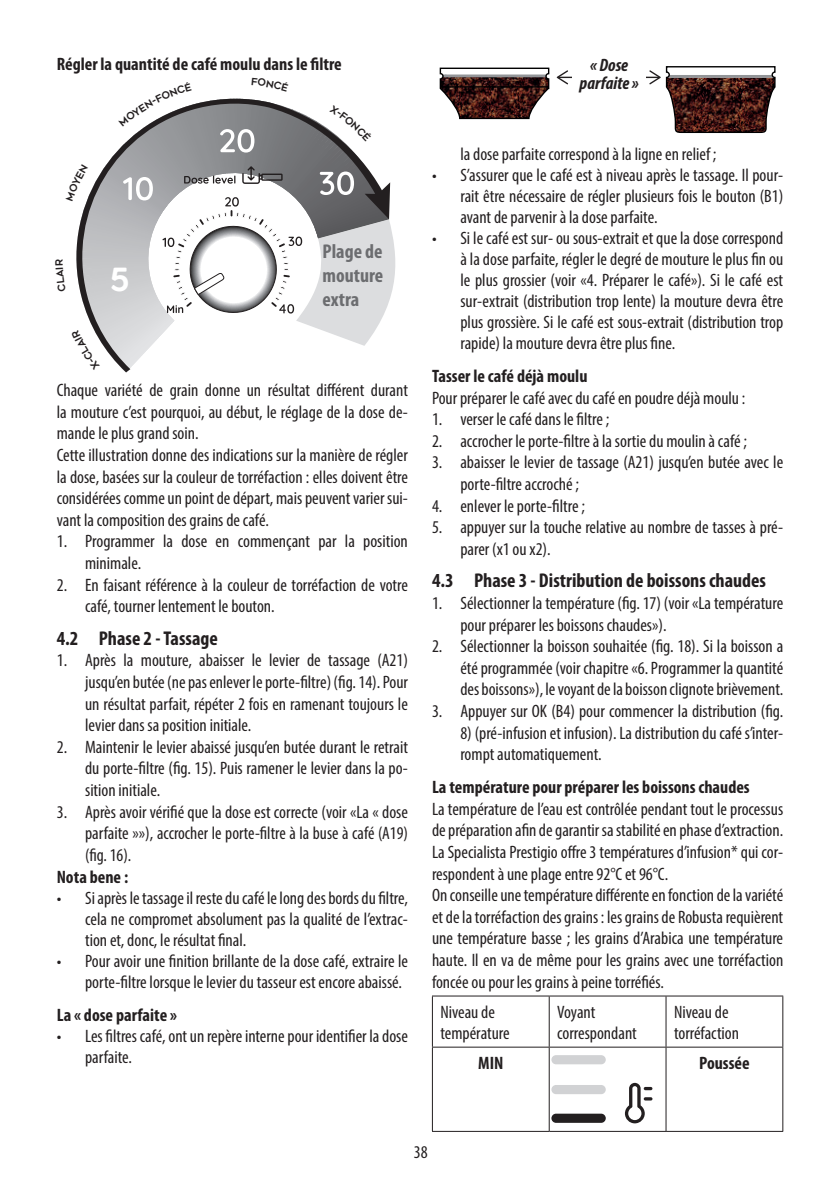
<style>
.page{position:relative;width:840px;height:1191px;background:#fff}
.page>*{position:absolute;margin:0;border:0;box-sizing:border-box;transform-origin:0 0}
.t1{font:31.8px "Geometos Rounded";color:#fff}
.t2{font:700 condensed 20px "Myriad Pro";color:#231f20}
.t3{font:700 condensed 20px/24px "Myriad Pro";color:#6c6d70;text-align:justify}
.t4{font:condensed 18px/21.6px "Myriad Pro";color:#231f20}
.t5{font:700 condensed 18px "Myriad Pro";color:#231f20}
.t6{font:italic 700 condensed 18px/18px "Myriad Pro";color:#231f20;text-align:center}
</style>
<div class="page">
<hr style="left:558px;top:77px;width:100px;height:1px;background:#231f20">
<svg style="left:556px;top:70px;width:12px;height:14px"></svg>
<svg style="left:439px;top:67px;width:110px;height:53px"></svg>
<svg style="left:649px;top:66px;width:126px;height:67px"></svg>
<div style="left:572px;top:57px;width:73px;height:44px;background:#fff"></div>
<hr style="left:432px;top:995px;width:117px;height:1px;background:#231f20">
<hr style="left:432px;top:996px;width:1px;height:50px;background:#231f20">
<hr style="left:549px;top:995px;width:116px;height:1px;background:#231f20">
<hr style="left:548px;top:996px;width:1px;height:50px;background:#231f20">
<hr style="left:665px;top:995px;width:117px;height:1px;background:#231f20">
<hr style="left:665px;top:996px;width:1px;height:50px;background:#231f20">
<hr style="left:782px;top:996px;width:1px;height:50px;background:#231f20">
<hr style="left:432px;top:1046px;width:117px;height:1px;background:#231f20">
<hr style="left:432px;top:1047px;width:1px;height:84px;background:#231f20">
<hr style="left:549px;top:1046px;width:116px;height:1px;background:#231f20">
<hr style="left:548px;top:1047px;width:1px;height:84px;background:#231f20">
<hr style="left:665px;top:1046px;width:117px;height:1px;background:#231f20">
<hr style="left:665px;top:1047px;width:1px;height:84px;background:#231f20">
<hr style="left:782px;top:1047px;width:1px;height:84px;background:#231f20">
<hr style="left:432px;top:1131px;width:117px;height:1px;background:#231f20">
<hr style="left:549px;top:1131px;width:116px;height:1px;background:#231f20">
<hr style="left:665px;top:1131px;width:117px;height:1px;background:#231f20">
<svg style="left:624px;top:1082px;width:28px;height:41px"></svg>
<div style="left:551px;top:1085px;width:54px;height:9px;background:#d1d2d4;border-radius:5px"></div>
<div style="left:551px;top:1113px;width:54px;height:9px;background:#231f20;border-radius:5px"></div>
<div style="left:551px;top:1055px;width:54px;height:9px;background:#d1d2d4;border-radius:5px"></div>
<svg style="left:76px;top:98px;width:320px;height:274px"></svg>
<p class="t5" style="left:57px;top:53px;width:286px">Régler la quantité de café moulu dans le filtre</p>
<h1 class="t1" style="left:110px;top:262px;width:21px">5</h1>
<p class="t3" style="left:322px;top:239px;width:62px">Plage de mouture extra</p>
<p class="t4" style="left:57px;top:379px;width:352px">Chaque variété de grain donne un résultat différent durant la mouture c’est pourquoi, au début, le réglage de la dose de&shy;mande le plus grand soin.<br>Cette illustration donne des indications sur la manière de régler la dose, basées sur la couleur de torréfaction : elles doivent être considérées comme un point de départ, mais peuvent varier sui&shy;vant la composition des grains de café.</p>
<p class="t4" style="left:85px;top:530px;width:324px;text-indent:-28px">1. Programmer la dose en commençant par la position minimale.</p>
<p class="t4" style="left:85px;top:574px;width:324px;text-indent:-28px">2. En faisant référence à la couleur de torréfaction de votre café, tourner lentement le bouton.</p>
<p class="t2" style="left:57px;top:625px;width:162px">4.2 Phase 2 - Tassage</p>
<p class="t4" style="left:85px;top:649px;width:324px;text-align:justify;text-indent:-28px">1. Après la mouture, abaisser le levier de tassage (A21) jusqu’en butée (ne pas enlever le porte-filtre) (fig. 14). Pour un résultat parfait, répéter 2 fois en ramenant toujours le levier dans sa position initiale.</p>
<p class="t4" style="left:85px;top:736px;width:324px;text-align:justify;text-indent:-28px">2. Maintenir le levier abaissé jusqu’en butée durant le retrait du porte-filtre (fig. 15). Puis ramener le levier dans la po&shy;sition initiale.</p>
<p class="t4" style="left:85px;top:800px;width:324px;text-align:justify;text-indent:-28px">3. Après avoir vérifié que la dose est correcte (voir «La « dose parfaite »»), accrocher le porte-filtre à la buse à café (A19) (fig. 16).</p>
<p class="t5" style="left:57px;top:865px;width:73px">Nota bene :</p>
<p class="t4" style="left:85px;top:887px;width:324px;line-height:21px;text-align:justify;text-indent:-28px">• Si après le tassage il reste du café le long des bords du filtre, cela ne compromet absolument pas la qualité de l’extrac&shy;tion et, donc, le résultat final.</p>
<p class="t4" style="left:85px;top:950px;width:324px;line-height:21px;text-indent:-28px">• Pour avoir une finition brillante de la dose café, extraire le porte-filtre lorsque le levier du tasseur est encore abaissé.</p>
<p class="t5" style="left:57px;top:1003px;width:122px">La « dose parfaite »</p>
<p class="t4" style="left:85px;top:1024px;width:324px;line-height:21px;text-indent:-28px">• Les filtres café, ont un repère interne pour identifier la dose parfaite.</p>
<p class="t6" style="left:579px;top:55px;width:61px">« Dose parfaite »</p>
<p class="t4" style="left:460px;top:143px;width:257px">la dose parfaite correspond à la ligne en relief ;</p>
<p class="t4" style="left:460px;top:164px;width:324px;line-height:21px;text-align:justify;text-indent:-28px">• S’assurer que le café est à niveau après le tassage. Il pour&shy;rait être nécessaire de régler plusieurs fois le bouton (B1) avant de parvenir à la dose parfaite.</p>
<p class="t4" style="left:460px;top:227px;width:324px;line-height:21px;text-align:justify;text-indent:-28px">• Si le café est sur- ou sous-extrait et que la dose correspond à la dose parfaite, régler le degré de mouture le plus fin ou le plus grossier (voir «4. Préparer le café»). Si le café est sur-extrait (distribution trop lente) la mouture devra être plus grossière. Si le café est sous-extrait (distribution trop rapide) la mouture devra être plus fine.</p>
<p class="t5" style="left:432px;top:365px;width:157px">Tasser le café déjà moulu</p>
<p class="t4" style="left:432px;top:386px;width:315px">Pour préparer le café avec du café en poudre déjà moulu :</p>
<p class="t4" style="left:432px;top:408px;width:179px">1. verser le café dans le filtre ;</p>
<p class="t4" style="left:432px;top:430px;width:316px">2. accrocher le porte-filtre à la sortie du moulin à café ;</p>
<p class="t4" style="left:460px;top:451px;width:324px;text-indent:-28px">3. abaisser le levier de tassage (A21) jusqu’en butée avec le porte-filtre accroché ;</p>
<p class="t4" style="left:432px;top:494px;width:154px">4. enlever le porte-filtre ;</p>
<p class="t4" style="left:460px;top:516px;width:324px;text-indent:-28px">5. appuyer sur la touche relative au nombre de tasses à pré&shy;parer (x1 ou x2).</p>
<p class="t2" style="left:432px;top:568px;width:335px">4.3 Phase 3 - Distribution de boissons chaudes</p>
<p class="t4" style="left:460px;top:592px;width:324px;text-indent:-28px">1. Sélectionner la température (fig. 17) (voir «La température pour préparer les boissons chaudes»).</p>
<p class="t4" style="left:460px;top:635px;width:324px;text-align:justify;text-indent:-28px">2. Sélectionner la boisson souhaitée (fig. 18). Si la boisson a été programmée (voir chapitre «6. Programmer la quantité des boissons»), le voyant de la boisson clignote brièvement.</p>
<p class="t4" style="left:432px;top:700px;width:352px">3. Appuyer sur OK (B4) pour commencer la distribution (fig.</p>
<p class="t4" style="left:460px;top:721px;width:324px">8) (pré-infusion et infusion). La distribution du café s’inter&shy;rompt automatiquement.</p>
<p class="t5" style="left:432px;top:776px;width:319px">La température pour préparer les boissons chaudes</p>
<p class="t4" style="left:432px;top:797px;width:352px">La température de l’eau est contrôlée pendant tout le processus de préparation afin de garantir sa stabilité en phase d’extraction.<br>La Specialista Prestigio offre 3 températures d’infusion* qui cor&shy;respondent à une plage entre 92°C et 96°C.<br>On conseille une température différente en fonction de la variété et de la torréfaction des grains : les grains de Robusta requièrent une température basse ; les grains d’Arabica une température haute. Il en va de même pour les grains avec une torréfaction foncée ou pour les grains à peine torréfiés.</p>
<p class="t4" style="left:440px;top:1000px;width:71px">Niveau de température</p>
<p class="t4" style="left:557px;top:1000px;width:81px">Voyant correspondant</p>
<p class="t4" style="left:673px;top:1000px;width:66px">Niveau de torréfaction</p>
<p class="t5" style="left:478px;top:1051px;width:27px">MIN</p>
<p class="t5" style="left:698px;top:1051px;width:52px">Poussée</p>
<p class="t4" style="left:413px;top:1140px;width:15px">38</p>
</div>
